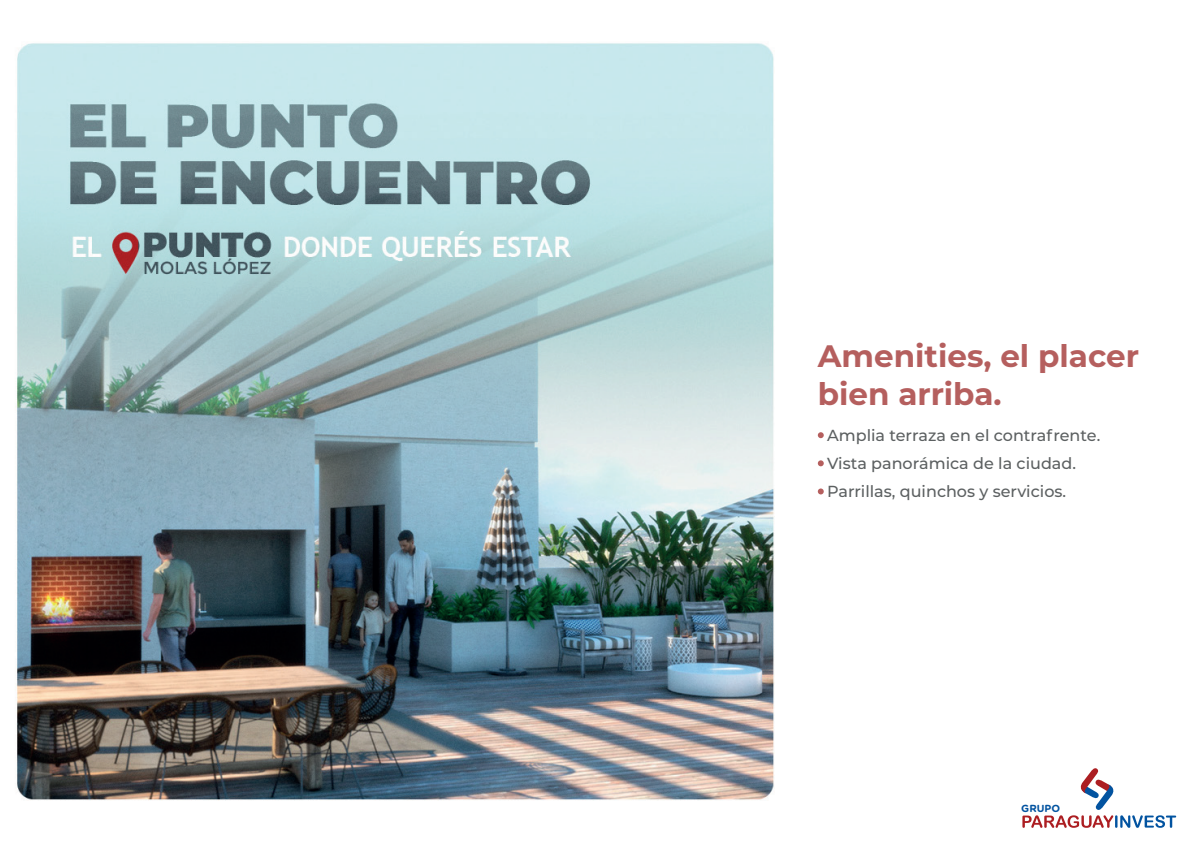
<style>
.page{position:relative;width:1191px;height:842px;background:#fff}
.page>*{position:absolute;margin:0;border:0;box-sizing:border-box;transform-origin:0 0}
.t1{font:700 31px/37.2px "Montserrat";color:#b55f5e}
.t2{font:500 16px/28px "Montserrat";color:#5c6061}
.t3{font:700 10.3px "Gotham Rounded";color:#0253a0}
</style>
<div class="page">
<img style="left:15px;top:43px;width:759px;height:758px">
<svg style="left:1022px;top:768px;width:154px;height:60px"></svg>
<svg style="left:818px;top:432px;width:5px;height:6px"></svg>
<svg style="left:818px;top:488px;width:5px;height:6px"></svg>
<svg style="left:818px;top:460px;width:5px;height:6px"></svg>
<h1 class="t1" style="left:818px;top:336px;width:323px">Amenities, el placer bien arriba.</h1>
<p class="t2" style="left:827px;top:420px;width:275px">Amplia terraza en el contrafrente.<br>Vista panorámica de la ciudad.<br>Parrillas, quinchos y servicios.</p>
<p class="t3" style="left:1021px;top:801px;width:40px">GRUPO</p>
</div>
